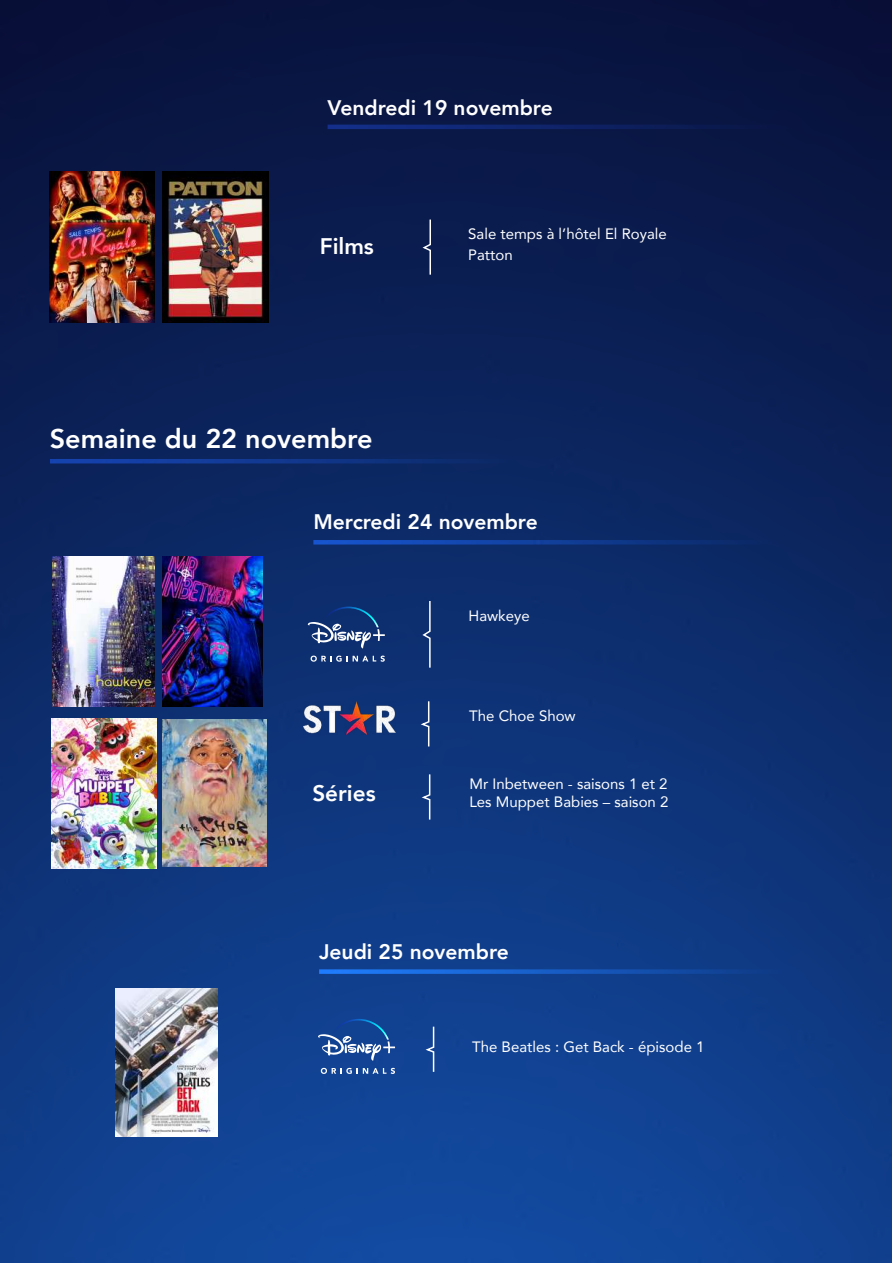
<style>
.page{position:relative;width:893px;height:1263px;background:#fff}
.page>*{position:absolute;margin:0;border:0;box-sizing:border-box;transform-origin:0 0}
.t1{font:800 27px "Avenir";color:#fff}
.t2{font:800 22.5px "Avenir";color:#fff}
.t3{font:800 21px "Avenir";color:#fff}
.t4{font:15px/21px "Avenir";color:#fff}
</style>
<div class="page">
<img style="left:0;top:0;width:892px;height:1263px">
<img style="left:163px;top:172px;width:105px;height:150px">
<img style="left:50px;top:172px;width:105px;height:150px">
<svg style="left:328px;top:125px;width:464px;height:4px;background:#0e2267"></svg>
<svg style="left:421px;top:218px;width:11px;height:58px"></svg>
<svg style="left:50px;top:459px;width:464px;height:4px;background:#10378c"></svg>
<svg style="left:421px;top:599px;width:10px;height:70px"></svg>
<img style="left:53px;top:556px;width:101px;height:150px">
<img style="left:51px;top:718px;width:106px;height:150px">
<img style="left:162px;top:556px;width:101px;height:150px">
<img style="left:163px;top:720px;width:104px;height:146px">
<svg style="left:313px;top:540px;width:465px;height:4px;background:#113e9a"></svg>
<svg style="left:308px;top:607px;width:77px;height:42px;background:#2f4f86"></svg>
<svg style="left:311px;top:656px;width:74px;height:6px"></svg>
<svg style="left:420px;top:773px;width:11px;height:48px"></svg>
<img style="left:304px;top:701px;width:92px;height:34px">
<svg style="left:419px;top:700px;width:11px;height:48px"></svg>
<img style="left:116px;top:988px;width:101px;height:148px">
<svg style="left:319px;top:969px;width:465px;height:5px;background:#1659be"></svg>
<svg style="left:318px;top:1019px;width:77px;height:42px;background:#325fa3"></svg>
<svg style="left:321px;top:1068px;width:74px;height:6px"></svg>
<svg style="left:423px;top:1025px;width:12px;height:48px"></svg>
<h3 class="t3" style="left:328px;top:91px;width:227px">Vendredi 19 novembre</h3>
<h2 class="t2" style="left:320px;top:229px;width:56px">Films</h2>
<h1 class="t1" style="left:50px;top:418px;width:324px">Semaine du 22 novembre</h1>
<p class="t4" style="left:468px;top:222px;width:200px">Sale temps à l’hôtel El Royale<br>Patton</p>
<h3 class="t3" style="left:313px;top:505px;width:226px">Mercredi 24 novembre</h3>
<p class="t4" style="left:469px;top:605px;width:63px">Hawkeye</p>
<p class="t4" style="left:469px;top:705px;width:108px">The Choe Show</p>
<h2 class="t2" style="left:312px;top:775px;width:65px">Séries</h2>
<p class="t4" style="left:469px;top:775px;width:200px;line-height:18px">Mr Inbetween - saisons 1 et 2<br>Les Muppet Babies – saison 2</p>
<h3 class="t3" style="left:319px;top:936px;width:191px">Jeudi 25 novembre</h3>
<p class="t4" style="left:472px;top:1036px;width:234px">The Beatles : Get Back - épisode 1</p>
</div>
